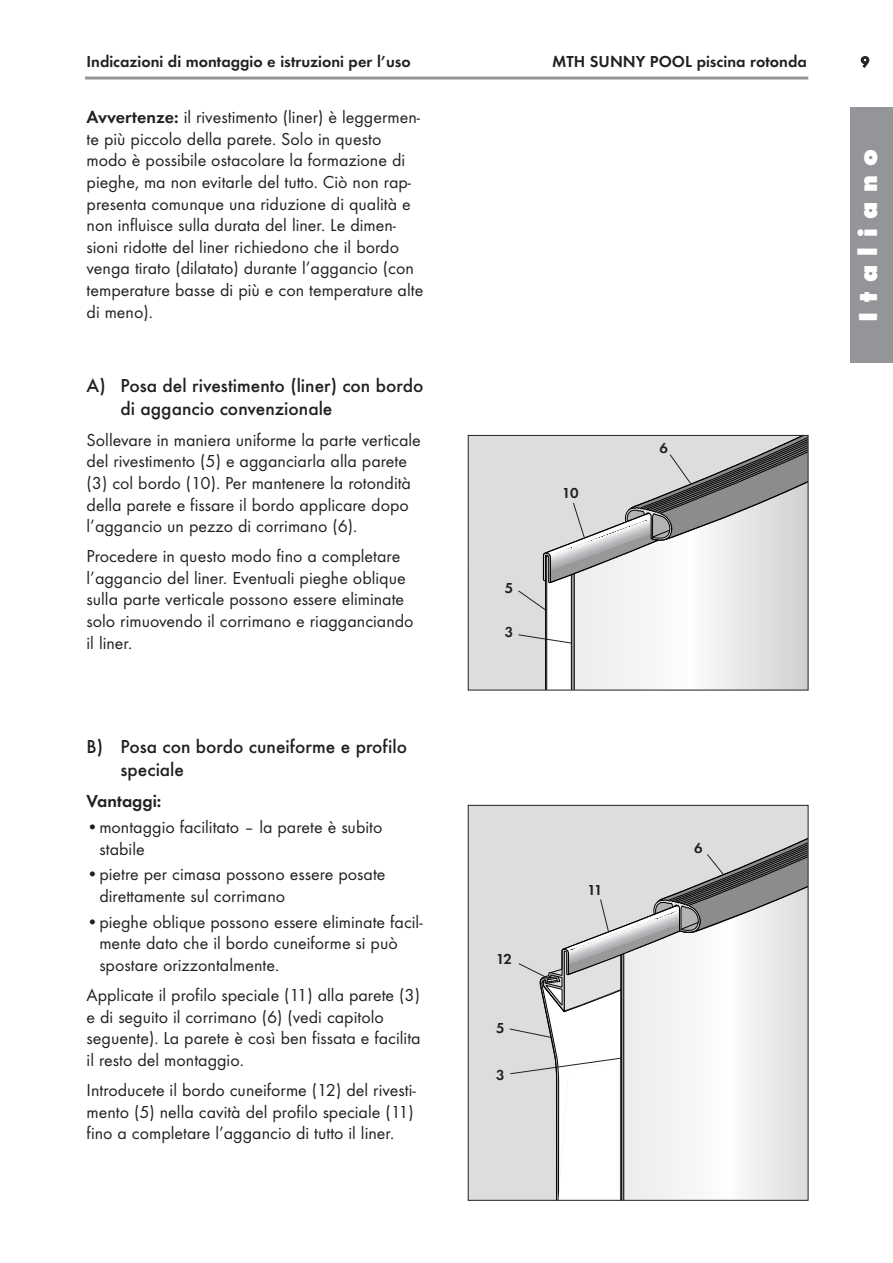
<style>
.page{position:relative;width:893px;height:1263px;background:#fff}
.page>*{position:absolute;margin:0;border:0;box-sizing:border-box;transform-origin:0 0}
.t1{font:800 27px "Function";letter-spacing:.355em;color:#fff}
.t2{font:500 19.5px/23.4px "Function";color:#231f20}
.t3{font:18px/21.6px "Function";color:#231f20}
.t4{font:700 18px "Function";color:#231f20}
.t5{font:700 16.5px "Function";color:#231f20}
.t6{font:700 15px "Function";color:#231f20}
.s1{font-weight:700}
</style>
<div class="page">
<div style="left:850px;top:108px;width:42px;height:255px;background:#939598"></div>
<hr style="left:85px;top:77px;width:723px;height:3px;background:#939598">
<div style="left:470px;top:437px;width:47px;height:251px;background:#dcddde"></div>
<svg style="left:517px;top:437px;width:289px;height:251px"></svg>
<div style="left:468px;top:435px;width:340px;height:255px;border:1px solid #231f20"></div>
<div style="left:470px;top:807px;width:336px;height:392px;background:#dcddde"></div>
<svg style="left:509px;top:824px;width:297px;height:375px"></svg>
<div style="left:468px;top:805px;width:340px;height:396px;border:1px solid #231f20"></div>
<p class="t5" style="left:87px;top:54px;width:326px">Indicazioni di montaggio e istruzioni per l’uso</p>
<p class="t5" style="left:552px;top:54px;width:256px">MTH SUNNY POOL piscina rotonda</p>
<p class="t3" style="left:87px;top:108px;width:338px"><span class="s1">Avvertenze:</span> il rivestimento (liner) è leggermen&shy;te più piccolo della parete. Solo in questo modo è possibile ostacolare la formazione di pieghe, ma non evitarle del tutto. Ciò non rap&shy;presenta comunque una riduzione di qualità e non influisce sulla durata del liner. Le dimen&shy;sioni ridotte del liner richiedono che il bordo venga tirato (dilatato) durante l’aggancio (con temperature basse di più e con temperature alte di meno).</p>
<p class="t2" style="left:121px;top:375px;width:304px;text-indent:-34px">A) Posa del rivestimento (liner) con bordo di aggancio convenzionale</p>
<p class="t3" style="left:87px;top:431px;width:336px">Sollevare in maniera uniforme la parte verticale del rivestimento (5) e agganciarla alla parete (3) col bordo (10). Per mantenere la rotondità della parete e fissare il bordo applicare dopo l’aggancio un pezzo di corrimano (6).</p>
<p class="t3" style="left:87px;top:547px;width:328px">Procedere in questo modo fino a completare l’aggancio del liner. Eventuali pieghe oblique sulla parte verticale possono essere eliminate solo rimuovendo il corrimano e riagganciando il liner.</p>
<p class="t2" style="left:121px;top:736px;width:288px;text-indent:-34px">B) Posa con bordo cuneiforme e profilo speciale</p>
<p class="t4" style="left:87px;top:794px;width:76px">Vantaggi:</p>
<p class="t3" style="left:99px;top:818px;width:284px;text-indent:-13px">•montaggio facilitato – la parete è subito stabile</p>
<p class="t3" style="left:99px;top:865px;width:288px;text-indent:-13px">•pietre per cimasa possono essere posate direttamente sul corrimano</p>
<p class="t3" style="left:99px;top:913px;width:325px;text-indent:-13px">•pieghe oblique possono essere eliminate facil&shy;mente dato che il bordo cuneiforme si può spostare orizzontalmente.</p>
<p class="t3" style="left:87px;top:986px;width:335px">Applicate il profilo speciale (11) alla parete (3) e di seguito il corrimano (6) (vedi capitolo seguente). La parete è così ben fissata e facilita il resto del montaggio.</p>
<p class="t3" style="left:87px;top:1081px;width:331px;text-align:justify">Introducete il bordo cuneiforme (12) del rivesti&shy;mento (5) nella cavità del profilo speciale (11) fino a completare l’aggancio di tutto il liner.</p>
<p class="t6" style="left:505px;top:582px;width:10px">5</p>
<p class="t6" style="left:505px;top:626px;width:10px">3</p>
<p class="t6" style="left:562px;top:486px;width:18px">10</p>
<p class="t6" style="left:659px;top:441px;width:10px">6</p>
<p class="t6" style="left:496px;top:953px;width:18px">12</p>
<p class="t6" style="left:496px;top:1022px;width:10px">5</p>
<p class="t6" style="left:496px;top:1069px;width:10px">3</p>
<p class="t6" style="left:587px;top:884px;width:17px">11</p>
<p class="t6" style="left:694px;top:842px;width:10px">6</p>
<p class="t6" style="left:860px;top:56px;width:10px">9</p>
<h1 class="t1" style="left:857px;top:322px;width:175px;rotate:-90deg">Italiano</h1>
</div>
